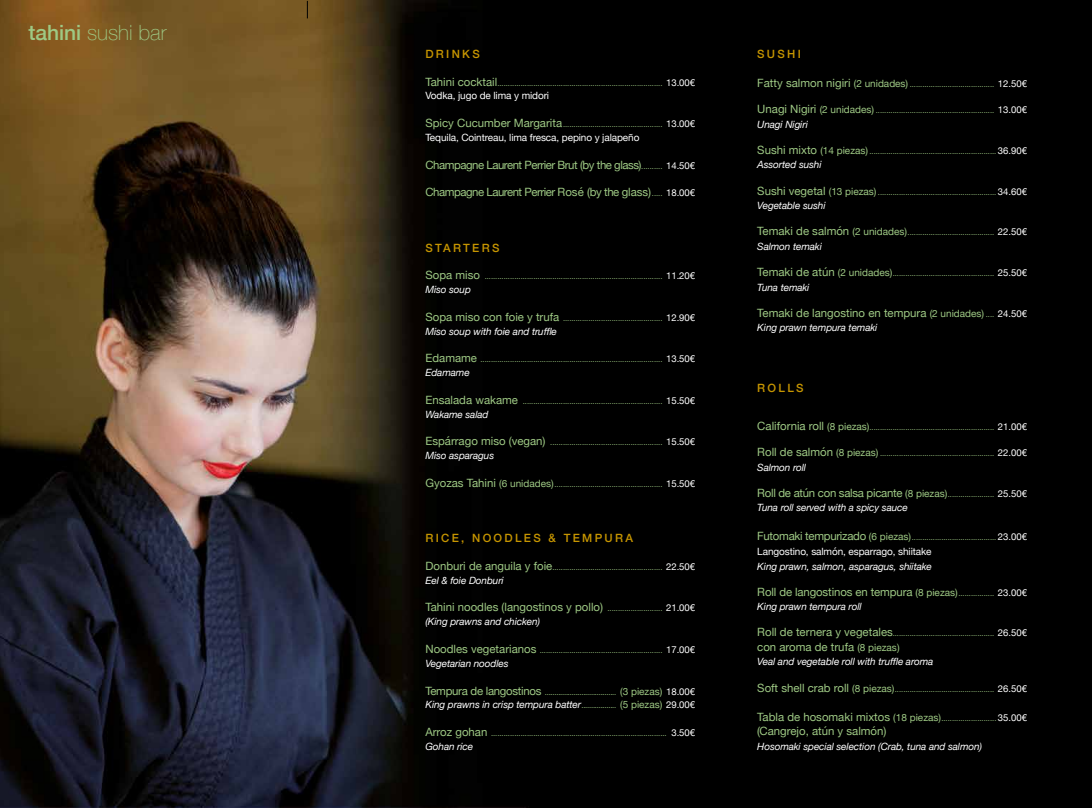
<style>
.page{position:relative;width:1092px;height:808px;background:#fff}
.page>*{position:absolute;margin:0;border:0;box-sizing:border-box;transform-origin:0 0}
.t1{font:100 21px "Helvetica Neue";color:#9ec984}
.t2{font:11.4px "Helvetica Neue";letter-spacing:-.01em;color:#9ec984}
.t3{font:11.4px "Helvetica Neue";letter-spacing:-.04em;color:#9ec984}
.t4{font:500 11.4px "Helvetica Neue";letter-spacing:.2em;color:#c69500}
.t5{font:italic 10px "Helvetica Neue";letter-spacing:-.01em;color:#fff}
.t6{font:10px "Helvetica Neue";letter-spacing:-.01em;color:#fff}
.t7{font:7.6px "Helvetica Neue";color:#9ec984}
.s1{font-weight:500}
.s2{font-size:11.4px}
.s3{font-size:9.5px;color:#fff}
.s4{font-size:7.6px}
.s5{font-size:10px}
.s6{font-style:normal;font-size:7.6px;color:#9ec984}
.s7{font-style:normal;color:#9ec984}
.s8{font-style:normal;font-size:9.5px}
</style>
<div class="page">
<img style="left:0;top:0;width:1091px;height:808px">
<svg style="left:307px;top:1px;width:1px;height:17px"></svg>
<h1 class="t1" style="left:28px;top:17px;width:140px"><span class="s1">tahini</span> sushi bar</h1>
<h2 class="t4" style="left:425px;top:45px;width:56px">DRINKS</h2>
<p class="t7" style="left:425px;top:77px;width:271px"><span class="s2">Tahini cocktail</span>.............................................................................. <span class="s3">13.00€</span></p>
<h3 class="t6" style="left:425px;top:89px;width:125px">Vodka, jugo de lima y midori</h3>
<p class="t7" style="left:425px;top:119px;width:271px"><span class="s2">Spicy Cucumber Margarita</span>............................................... <span class="s3">13.00€</span></p>
<h3 class="t6" style="left:425px;top:130px;width:215px">Tequila, Cointreau, lima fresca, pepino y jalapeño</h3>
<h2 class="t3" style="left:425px;top:156px;width:271px">Champagne Laurent Perrier Brut (by the glass)<span class="s4">..........</span> <span class="s3">14.50€</span></h2>
<h2 class="t3" style="left:425px;top:184px;width:271px">Champagne Laurent Perrier Rosé (by the glass)<span class="s4">.....</span> <span class="s3">18.00€</span></h2>
<h2 class="t4" style="left:425px;top:238px;width:75px">STARTERS</h2>
<p class="t7" style="left:425px;top:271px;width:271px"><span class="s2">Sopa miso</span> .................................................................................... <span class="s3">11.20€</span></p>
<h3 class="t5" style="left:425px;top:282px;width:47px">Miso soup</h3>
<p class="t7" style="left:425px;top:313px;width:271px"><span class="s2">Sopa miso con foie y trufa</span> ............................................... <span class="s3">12.90€</span></p>
<h3 class="t5" style="left:425px;top:324px;width:133px">Miso soup with foie and truffle</h3>
<p class="t7" style="left:425px;top:354px;width:271px"><span class="s2">Edamame</span> ...................................................................................... <span class="s3">13.50€</span></p>
<h3 class="t5" style="left:425px;top:365px;width:46px">Edamame</h3>
<p class="t7" style="left:425px;top:396px;width:271px"><span class="s2">Ensalada wakame</span> .................................................................. <span class="s3">15.50€</span></p>
<h3 class="t5" style="left:425px;top:407px;width:64px">Wakame salad</h3>
<p class="t7" style="left:425px;top:437px;width:271px"><span class="s2">Espárrago miso (vegan)</span> ..................................................... <span class="s3">15.50€</span></p>
<h3 class="t5" style="left:425px;top:448px;width:70px">Miso asparagus</h3>
<p class="t7" style="left:425px;top:479px;width:271px"><span class="s2">Gyozas Tahini</span> <span class="s5">(6 unidades)</span>................................................... <span class="s3">15.50€</span></p>
<h2 class="t4" style="left:425px;top:529px;width:209px">RICE, NOODLES &amp; TEMPURA</h2>
<p class="t7" style="left:425px;top:562px;width:271px"><span class="s2">Donburi de anguila y foie</span>.................................................... <span class="s3">22.50€</span></p>
<h3 class="t5" style="left:425px;top:573px;width:80px">Eel &amp; foie Donburi</h3>
<h2 class="t2" style="left:425px;top:599px;width:271px">Tahini noodles (langostinos y pollo) <span class="s4">..........................</span> <span class="s3">21.00€</span></h2>
<h3 class="t5" style="left:425px;top:614px;width:116px">(King prawns and chicken)</h3>
<p class="t7" style="left:425px;top:645px;width:271px"><span class="s2">Noodles vegetarianos</span> .......................................................... <span class="s3">17.00€</span></p>
<h3 class="t5" style="left:425px;top:656px;width:85px">Vegetarian noodles</h3>
<p class="t7" style="left:425px;top:686px;width:271px"><span class="s2">Tempura de langostinos</span> ..................................... <span class="s5">(3 piezas)</span> <span class="s3">18.00€</span></p>
<h3 class="t5" style="left:425px;top:697px;width:271px">King prawns in crisp tempura batter<span class="s6">..................</span> <span class="s7">(5 piezas)</span> <span class="s8">29.00€</span></h3>
<p class="t7" style="left:425px;top:728px;width:271px"><span class="s2">Arroz gohan</span> ................................................................................... <span class="s3">3.50€</span></p>
<h3 class="t5" style="left:425px;top:739px;width:49px">Gohan rice</h3>
<h2 class="t4" style="left:757px;top:45px;width:45px">SUSHI</h2>
<p class="t7" style="left:757px;top:79px;width:271px"><span class="s2">Fatty salmon nigiri</span> <span class="s5">(2 unidades)</span> ........................................ <span class="s3">12.50€</span></p>
<p class="t7" style="left:757px;top:105px;width:271px"><span class="s2">Unagi Nigiri</span> <span class="s5">(2 unidades)</span> ........................................................ <span class="s3">13.00€</span></p>
<h3 class="t5" style="left:757px;top:117px;width:52px">Unagi Nigiri</h3>
<p class="t7" style="left:757px;top:146px;width:271px"><span class="s2">Sushi mixto</span> <span class="s5">(14 piezas)</span> ............................................................ <span class="s3">36.90€</span></p>
<h3 class="t5" style="left:757px;top:158px;width:66px">Assorted sushi</h3>
<p class="t7" style="left:757px;top:186px;width:271px"><span class="s2">Sushi vegetal</span> <span class="s5">(13 piezas)</span> ........................................................ <span class="s3">34.60€</span></p>
<h3 class="t5" style="left:757px;top:198px;width:70px">Vegetable sushi</h3>
<p class="t7" style="left:757px;top:227px;width:271px"><span class="s2">Temaki de salmón</span> <span class="s5">(2 unidades)</span>......................................... <span class="s3">22.50€</span></p>
<h3 class="t5" style="left:757px;top:239px;width:66px">Salmon temaki</h3>
<p class="t7" style="left:757px;top:268px;width:271px"><span class="s2">Temaki de atún</span> <span class="s5">(2 unidades)</span>................................................ <span class="s3">25.50€</span></p>
<h3 class="t5" style="left:757px;top:280px;width:54px">Tuna temaki</h3>
<h2 class="t2" style="left:757px;top:304px;width:271px">Temaki de langostino en tempura <span class="s5">(2 unidades)</span> <span class="s4">....</span> <span class="s3">24.50€</span></h2>
<h3 class="t5" style="left:757px;top:320px;width:122px">King prawn tempura temaki</h3>
<h2 class="t4" style="left:757px;top:379px;width:48px">ROLLS</h2>
<p class="t7" style="left:757px;top:422px;width:271px"><span class="s2">California roll</span> <span class="s5">(8 piezas)</span>........................................................... <span class="s3">21.00€</span></p>
<p class="t7" style="left:757px;top:448px;width:271px"><span class="s2">Roll de salmón</span> <span class="s5">(8 piezas)</span> ...................................................... <span class="s3">22.00€</span></p>
<h3 class="t5" style="left:757px;top:460px;width:50px">Salmon roll</h3>
<h2 class="t2" style="left:757px;top:484px;width:271px">Roll de atún con salsa picante <span class="s5">(8 piezas)</span><span class="s4">......................</span> <span class="s3">25.50€</span></h2>
<h3 class="t5" style="left:757px;top:500px;width:152px">Tuna roll served with a spicy sauce</h3>
<p class="t7" style="left:757px;top:532px;width:271px"><span class="s2">Futomaki tempurizado</span> <span class="s5">(6 piezas)</span>........................................ <span class="s3">23.00€</span></p>
<h3 class="t6" style="left:757px;top:544px;width:176px">Langostino, salmón, esparrago, shiitake</h3>
<h3 class="t5" style="left:757px;top:559px;width:176px">King prawn, salmon, asparagus, shiitake</h3>
<h2 class="t2" style="left:757px;top:583px;width:271px">Roll de langostinos en tempura <span class="s5">(8 piezas)</span><span class="s4">.................</span> <span class="s3">23.00€</span></h2>
<h3 class="t5" style="left:757px;top:599px;width:106px">King prawn tempura roll</h3>
<p class="t7" style="left:757px;top:628px;width:271px"><span class="s2">Roll de ternera y vegetales</span>................................................ <span class="s3">26.50€</span></p>
<h2 class="t2" style="left:757px;top:639px;width:144px">con aroma de trufa <span class="s5">(8 piezas)</span></h2>
<h3 class="t5" style="left:757px;top:655px;width:177px">Veal and vegetable roll with truffle aroma</h3>
<p class="t7" style="left:757px;top:683px;width:271px"><span class="s2">Soft shell crab roll</span> <span class="s5">(8 piezas)</span>............................................... <span class="s3">26.50€</span></p>
<p class="t7" style="left:757px;top:712px;width:271px"><span class="s2">Tabla de hosomaki mixtos</span> <span class="s5">(18 piezas)</span>.......................... <span class="s3">35.00€</span></p>
<h2 class="t2" style="left:757px;top:723px;width:131px">(Cangrejo, atún y salmón)</h2>
<h3 class="t5" style="left:757px;top:739px;width:226px">Hosomaki special selection (Crab, tuna and salmon)</h3>
</div>
